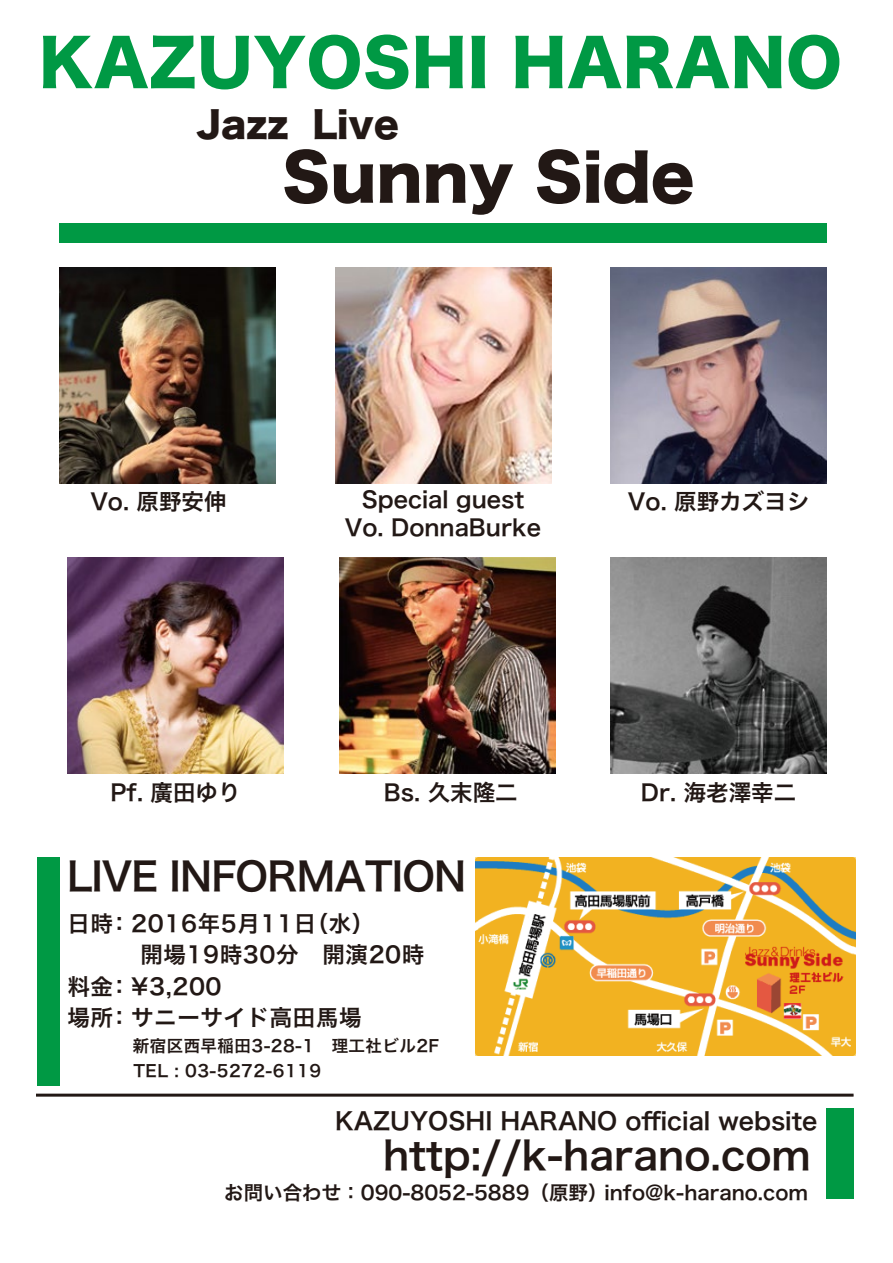
<style>
.page{position:relative;width:893px;height:1263px;background:#fff}
.page>*{position:absolute;margin:0;border:0;box-sizing:border-box;transform-origin:0 0}
.t1{font:63px "Hira Kaku Std N W8";letter-spacing:.01em;color:#094}
.t2{font:63px "Hira Kaku Std W8";color:#221815}
.t3{font:39px "Hira Kaku Pro N W6";color:#221815}
.t4{font:39px "Hira Kaku Pro N W6";letter-spacing:-.02em;color:#221815}
.t5{font:36px "Hira Kaku Std W8";color:#221815}
.t6{font:24px "Hira Kaku Pro W6";color:#221815}
.t7{font:22.5px/28.5px "Hira Kaku Pro W6";color:#221815;text-align:center}
.t8{font:22.5px "Hira Kaku Pro W6";letter-spacing:.025em;color:#221815}
.t9{font:19.5px "Hira Kaku Pro W6";color:#221815}
.t10{font:19.5px "Hira Kaku Pro N W6";color:#221815}
.t11{font:16.5px/24.8px "Hira Kaku Pro W6";letter-spacing:.025em;color:#221815}
</style>
<div class="page">
<hr style="left:36px;top:1094px;width:818px;height:3px;background:#221815">
<div style="left:826px;top:1109px;width:28px;height:90px;background:#094"></div>
<div style="left:37px;top:857px;width:22px;height:228px;background:#094"></div>
<div style="left:59px;top:223px;width:767px;height:19px;background:#094"></div>
<img style="left:476px;top:857px;width:379px;height:198px">
<img style="left:610px;top:267px;width:216px;height:216px">
<img style="left:59px;top:267px;width:216px;height:216px">
<img style="left:339px;top:558px;width:216px;height:216px">
<img style="left:610px;top:558px;width:216px;height:216px">
<img style="left:68px;top:558px;width:215px;height:216px">
<img style="left:335px;top:267px;width:216px;height:216px">
<h1 class="t1" style="left:39px;top:28px;width:804px">KAZUYOSHI HARANO</h1>
<h3 class="t5" style="left:196px;top:104px;width:204px">Jazz Live</h3>
<h1 class="t2" style="left:282px;top:142px;width:414px">Sunny Side</h1>
<p class="t7" style="left:345px;top:484px;width:198px">Special guest<br>Vo. DonnaBurke</p>
<p class="t7" style="left:90px;top:486px;width:138px">Vo. 原野安伸</p>
<p class="t7" style="left:628px;top:486px;width:183px">Vo. 原野カズヨシ</p>
<p class="t7" style="left:110px;top:777px;width:132px">Pf. 廣田ゆり</p>
<p class="t7" style="left:384px;top:777px;width:135px">Bs. 久末隆二</p>
<p class="t7" style="left:641px;top:777px;width:157px">Dr. 海老澤幸二</p>
<h2 class="t4" style="left:67px;top:841px;width:401px">LIVE INFORMATION</h2>
<p class="t8" style="left:68px;top:903px;width:308px">日時：2016年5月11日（水）</p>
<p class="t8" style="left:140px;top:934px;width:286px">開場19時30分　開演20時</p>
<p class="t7" style="left:68px;top:971px;width:156px">料金：¥3,200</p>
<p class="t8" style="left:68px;top:997px;width:296px">場所：サニーサイド高田馬場</p>
<p class="t11" style="left:133px;top:1033px;width:308px">新宿区西早稲田3-28-1　理工社ビル2F<br>TEL : 03-5272-6119</p>
<p class="t6" style="left:335px;top:1099px;width:484px">KAZUYOSHI HARANO official website</p>
<h2 class="t3" style="left:383px;top:1120px;width:429px">http://k-harano.com</h2>
<p class="t10" style="left:604px;top:1175px;width:205px">info@k-harano.com</p>
<p class="t9" style="left:224px;top:1175px;width:385px">お問い合わせ：090-8052-5889（原野）</p>
</div>
